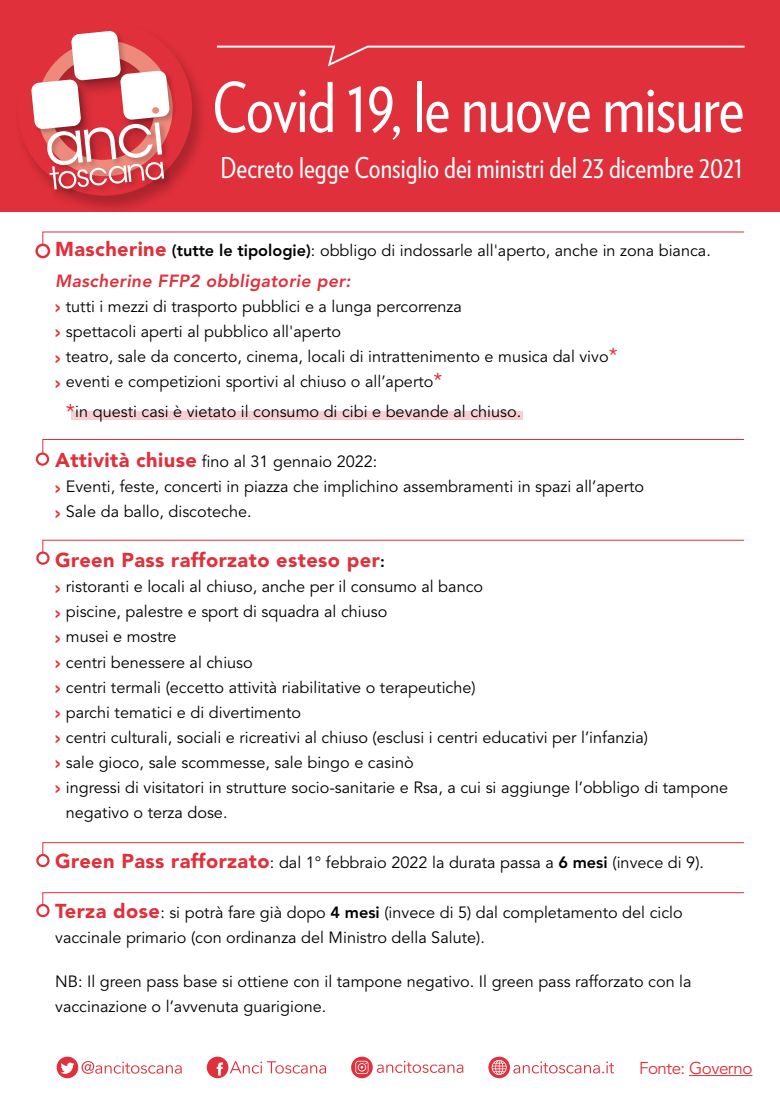
<style>
.page{position:relative;width:780px;height:1110px;background:#fff}
.page>*{position:absolute;margin:0;border:0;box-sizing:border-box;transform-origin:0 0}
.t1{font:68.38px "Verlag Condensed";letter-spacing:-.01em;color:#fff}
.t2{font:28.62px "Verlag Condensed";color:#fff}
.t3{font:900 20px "Avenir LT Std";letter-spacing:.02em;color:#e0303b}
.t4{font:italic 800 17.5px "Avenir LT Std";letter-spacing:.02em;color:#e0303b}
.t5{font:17px "Avenir LT Std";letter-spacing:-.03em;color:#e0303b}
.t6{font:16.25px/25px "Avenir LT Std";color:#000}
.s1{font-weight:900;font-size:20px;color:#e0303b}
.s2{font-weight:800}
.s3{font-weight:900;color:#e0303b}
.s4{font-size:20px;color:#e0303b}
.s5{font-size:21.25px;color:#e0303b}
.s6{font-weight:800;font-size:16.25px;color:#000}
</style>
<div class="page">
<div style="left:72px;top:410px;width:451px;height:9px;background:#f7cfd2"></div>
<svg style="left:42px;top:439px;width:702px;height:21px"></svg>
<svg style="left:42px;top:231px;width:702px;height:23px"></svg>
<svg style="left:37px;top:245px;width:12px;height:12px"></svg>
<div style="left:35px;top:243px;width:15px;height:15px;border:2px solid #e0303b;border-radius:50%"></div>
<div style="left:37px;top:453px;width:11px;height:11px;background:#fff;border-radius:50%"></div>
<div style="left:36px;top:452px;width:13px;height:13px;border:2px solid #e0303b;border-radius:50%"></div>
<svg style="left:42px;top:539px;width:702px;height:12px"></svg>
<div style="left:36px;top:551px;width:14px;height:13px;border:2px solid #e0303b;border-radius:50%"></div>
<svg style="left:42px;top:842px;width:702px;height:11px"></svg>
<svg style="left:37px;top:854px;width:11px;height:11px"></svg>
<div style="left:36px;top:853px;width:14px;height:13px;border:2px solid #e0303b;border-radius:50%"></div>
<svg style="left:42px;top:892px;width:702px;height:11px"></svg>
<svg style="left:37px;top:904px;width:11px;height:11px"></svg>
<div style="left:36px;top:903px;width:14px;height:13px;border:2px solid #e0303b;border-radius:50%"></div>
<div style="left:0;top:0;width:780px;height:211px;background:#e0303b"></div>
<div style="left:57px;top:1056px;width:21px;height:21px;background:#e0303b;border-radius:50%"></div>
<svg style="left:61px;top:1062px;width:13px;height:11px"></svg>
<svg style="left:82px;top:1061px;width:100px;height:12px"></svg>
<div style="left:207px;top:1056px;width:21px;height:21px;background:#e0303b;border-radius:50%"></div>
<svg style="left:217px;top:1062px;width:6px;height:13px"></svg>
<svg style="left:230px;top:1061px;width:96px;height:12px"></svg>
<svg style="left:377px;top:1060px;width:86px;height:12px"></svg>
<svg style="left:351px;top:1056px;width:22px;height:21px"></svg>
<svg style="left:355px;top:1060px;width:13px;height:13px"></svg>
<svg style="left:488px;top:1056px;width:22px;height:21px"></svg>
<svg style="left:513px;top:1061px;width:101px;height:12px"></svg>
<svg style="left:491px;top:1059px;width:15px;height:15px"></svg>
<hr style="left:689px;top:1074px;width:63px;height:1px;background:#e0303b">
<div style="left:14px;top:20px;width:194px;height:195px;background:#000;opacity:.23"></div>
<svg style="left:17px;top:21px;width:175px;height:175px"></svg>
<div style="left:152px;top:107px;width:7px;height:7px;background:#ed8a7c;border-radius:50%"></div>
<svg style="left:216px;top:45px;width:529px;height:22px"></svg>
<h1 class="t1" style="left:212px;top:59px;width:534px">Covid 19, le nuove misure</h1>
<h2 class="t2" style="left:220px;top:147px;width:523px">Decreto legge Consiglio dei ministri del 23 dicembre 2021</h2>
<p class="t6" style="left:55px;top:238px;width:657px"><span class="s1">Mascherine</span> <span class="s2">(tutte le tipologie)</span>: obbligo di indossarle all'aperto, anche in zona bianca.</p>
<p class="t4" style="left:55px;top:271px;width:297px">Mascherine FFP2 obbligatorie per:</p>
<p class="t6" style="left:55px;top:294px;width:564px"><span class="s3">&gt;</span> tutti i mezzi di trasporto pubblici e a lunga percorrenza<br><span class="s3">&gt;</span> spettacoli aperti al pubblico all'aperto<br><span class="s3">&gt;</span> teatro, sale da concerto, cinema, locali di intrattenimento e musica dal vivo<span class="s4">* </span><span class="s3">&gt;</span> eventi e competizioni sportivi al chiuso o all’aperto<span class="s4">*</span></p>
<p class="t6" style="left:66px;top:399px;width:457px"><span class="s5">*</span>in questi casi è vietato il consumo di cibi e bevande al chiuso.</p>
<p class="t6" style="left:55px;top:449px;width:590px"><span class="s1">Attività chiuse</span> fino al 31 gennaio 2022:<br><span class="s3">&gt;</span> Eventi, feste, concerti in piazza che implichino assembramenti in spazi all’aperto <span class="s3">&gt;</span> Sale da ballo, discoteche.</p>
<p class="t3" style="left:55px;top:548px;width:331px">Green Pass rafforzato esteso per<span class="s6">:</span></p>
<p class="t6" style="left:55px;top:574px;width:429px"><span class="s3">&gt;</span> ristoranti e locali al chiuso, anche per il consumo al banco</p>
<p class="t6" style="left:55px;top:599px;width:333px"><span class="s3">&gt;</span> piscine, palestre e sport di squadra al chiuso</p>
<p class="t6" style="left:55px;top:624px;width:123px"><span class="s3">&gt;</span> musei e mostre</p>
<p class="t6" style="left:55px;top:649px;width:199px"><span class="s3">&gt;</span> centri benessere al chiuso</p>
<p class="t6" style="left:55px;top:674px;width:422px"><span class="s3">&gt;</span> centri termali (eccetto attività riabilitative o terapeutiche)</p>
<p class="t6" style="left:55px;top:699px;width:247px"><span class="s3">&gt;</span> parchi tematici e di divertimento</p>
<p class="t6" style="left:55px;top:724px;width:594px"><span class="s3">&gt;</span> centri culturali, sociali e ricreativi al chiuso (esclusi i centri educativi per l’infanzia)</p>
<p class="t6" style="left:55px;top:749px;width:360px"><span class="s3">&gt;</span> sale gioco, sale scommesse, sale bingo e casinò</p>
<p class="t6" style="left:55px;top:774px;width:674px"><span class="s3">&gt;</span> ingressi di visitatori in strutture socio-sanitarie e Rsa, a cui si aggiunge l’obbligo di tampone</p>
<p class="t6" style="left:66px;top:799px;width:163px">negativo o terza dose.</p>
<p class="t6" style="left:55px;top:849px;width:650px"><span class="s1">Green Pass rafforzato</span>: dal 1° febbraio 2022 la durata passa a <span class="s2">6 mesi</span> (invece di 9).</p>
<p class="t6" style="left:55px;top:899px;width:629px"><span class="s1">Terza dose</span>: si potrà fare già dopo <span class="s2">4 mesi</span> (invece di 5) dal completamento del ciclo vaccinale primario (con ordinanza del Ministro della Salute).</p>
<p class="t6" style="left:55px;top:968px;width:638px">NB: Il green pass base si ottiene con il tampone negativo. Il green pass rafforzato con la vaccinazione o l’avvenuta guarigione.</p>
<p class="t5" style="left:639px;top:1057px;width:115px">Fonte: Governo</p>
</div>
